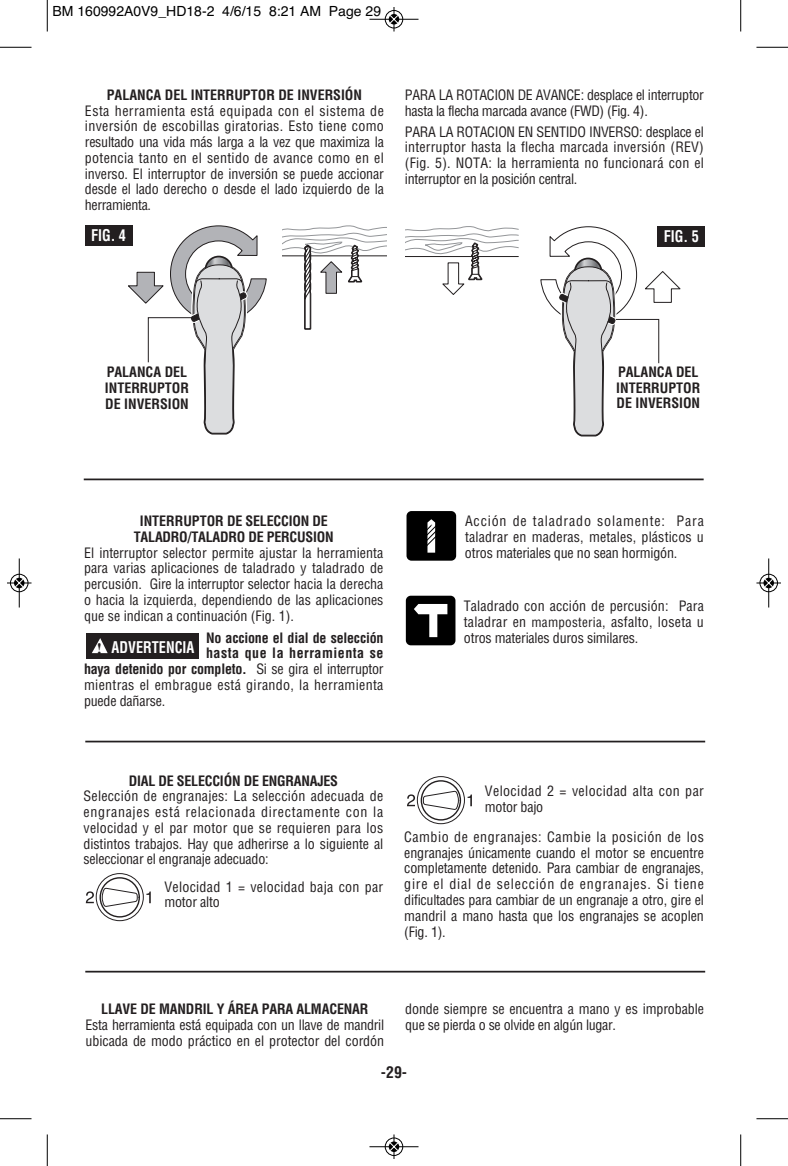
<style>
.page{position:relative;width:788px;height:1166px;background:#fff}
.page>*{position:absolute;margin:0;border:0;box-sizing:border-box;transform-origin:0 0}
.t1{font:700 condensed 15.75px "Helvetica";color:#fff;scale:.9 1}
.t2{font:700 condensed 15.75px "Helvetica";color:#231f20}
.t3{font:condensed 14px/15.8px "Helvetica";letter-spacing:-.01em;color:#231f20;text-align:justify}
.t4{font:700 condensed 14px/15.8px "Helvetica";letter-spacing:-.01em;color:#231f20}
.t5{font:condensed 14px/15.8px "Helvetica";letter-spacing:.02em;color:#231f20}
.t6{font:condensed 14px/15.8px "Helvetica";letter-spacing:.03em;color:#231f20}
.t7{font:14px "Helvetica";color:#000}
.t8{font:700 condensed 14px "Helvetica";letter-spacing:.035em;color:#231f20}
.s1{font-weight:400}
.s2{font-family:"Times";font-stretch:normal;color:#231f20}
.s3{font-size:13.12px}
</style>
<div class="page">
<hr style="left:84px;top:478px;width:619px;height:2px;background:#231f20">
<svg style="left:282px;top:225px;width:104px;height:105px"></svg>
<div style="left:85px;top:226px;width:47px;height:20px;background:#231f20"></div>
<svg style="left:405px;top:226px;width:113px;height:69px"></svg>
<div style="left:657px;top:227px;width:48px;height:20px;background:#231f20"></div>
<svg style="left:540px;top:226px;width:140px;height:211px"></svg>
<svg style="left:126px;top:225px;width:141px;height:210px"></svg>
<div style="left:86px;top:633px;width:113px;height:25px;background:#231f20"></div>
<svg style="left:92px;top:638px;width:16px;height:15px"></svg>
<div style="left:406px;top:511px;width:50px;height:49px;background:#000;border-radius:5px"></div>
<svg style="left:427px;top:519px;width:9px;height:33px"></svg>
<div style="left:406px;top:595px;width:49px;height:50px;background:#000;border-radius:5px"></div>
<svg style="left:414px;top:604px;width:33px;height:33px"></svg>
<hr style="left:85px;top:740px;width:620px;height:2px;background:#231f20">
<hr style="left:85px;top:970px;width:620px;height:2px;background:#231f20">
<svg style="left:86px;top:873px;width:65px;height:48px"></svg>
<svg style="left:407px;top:776px;width:65px;height:48px"></svg>
<hr style="left:47px;top:0;width:1px;height:32px;background:#000">
<hr style="left:0;top:47px;width:32px;height:1px;background:#000">
<hr style="left:740px;top:0;width:1px;height:32px;background:#000">
<hr style="left:756px;top:47px;width:32px;height:1px;background:#000">
<hr style="left:47px;top:1134px;width:1px;height:32px;background:#000">
<hr style="left:0;top:1118px;width:32px;height:1px;background:#000">
<hr style="left:740px;top:1134px;width:1px;height:32px;background:#000">
<hr style="left:756px;top:1118px;width:32px;height:1px;background:#000">
<div style="left:384px;top:10px;width:19px;height:19px;border:1px solid #fff;border-radius:50%"></div>
<hr style="left:369px;top:19px;width:49px;height:1px;background:#000">
<div style="left:385px;top:10px;width:18px;height:18px;border:1px solid #000;border-radius:50%"></div>
<svg style="left:389px;top:7px;width:9px;height:25px"></svg>
<div style="left:384px;top:1137px;width:19px;height:19px;border:1px solid #fff;border-radius:50%"></div>
<hr style="left:369px;top:1146px;width:49px;height:1px;background:#000">
<div style="left:385px;top:1137px;width:18px;height:18px;border:1px solid #000;border-radius:50%"></div>
<svg style="left:389px;top:1134px;width:9px;height:24px"></svg>
<div style="left:10px;top:573px;width:19px;height:19px;border:1px solid #fff;border-radius:50%"></div>
<hr style="left:19px;top:558px;width:1px;height:49px;background:#000">
<div style="left:10px;top:574px;width:18px;height:18px;border:1px solid #000;border-radius:50%"></div>
<svg style="left:7px;top:578px;width:25px;height:9px"></svg>
<div style="left:759px;top:573px;width:19px;height:19px;border:1px solid #fff;border-radius:50%"></div>
<hr style="left:768px;top:558px;width:1px;height:49px;background:#000">
<div style="left:759px;top:574px;width:18px;height:18px;border:1px solid #000;border-radius:50%"></div>
<svg style="left:756px;top:578px;width:24px;height:9px"></svg>
<p class="t7" style="left:52px;top:3px;width:330px">BM 160992A0V9_HD18-2 4/6/15 8:21 AM Page 29</p>
<p class="t4" style="left:107px;top:87px;width:257px">PALANCA DEL INTERRUPTOR DE INVERSIÓN</p>
<p class="t3" style="left:85px;top:103px;width:300px">Esta herramienta está equipada con el sistema de inversión de escobillas giratorias. Esto tiene como resultado una vida más larga a la vez que maximiza la potencia tanto en el sentido de avance como en el inverso. El interruptor de inversión se puede accionar desde el lado derecho o desde el lado izquierdo de la herramienta.</p>
<p class="t3" style="left:405px;top:87px;width:300px">PARA LA ROTACION DE AVANCE: desplace el interruptor hasta la flecha marcada avance (FWD) (Fig. 4).</p>
<p class="t3" style="left:405px;top:124px;width:300px">PARA LA ROTACION EN SENTIDO INVERSO: desplace el interruptor hasta la flecha marcada inversión (REV) (Fig. 5). NOTA: la herramienta no funcionará con el interruptor en la posición central.</p>
<p class="t1" style="left:91px;top:226px;width:40px">FIG. 4</p>
<p class="t1" style="left:663px;top:227px;width:40px">FIG. 5</p>
<p class="t4" style="left:105px;top:364px;width:86px">PALANCA DEL<br>INTERRUPTOR<br>DE INVERSION</p>
<p class="t4" style="left:616px;top:364px;width:85px">PALANCA DEL<br>INTERRUPTOR<br>DE INVERSION</p>
<p class="t4" style="left:134px;top:513px;width:201px;text-align:center">INTERRUPTOR DE SELECCION DE<br>TALADRO/TALADRO DE PERCUSION</p>
<p class="t3" style="left:84px;top:545px;width:301px">El interruptor selector permite ajustar la herramienta para varias aplicaciones de taladrado y taladrado de percusión. Gire la interruptor selector hacia la derecha o hacia la izquierda, dependiendo de las aplicaciones que se indican a continuación (Fig. 1).</p>
<p class="t4" style="left:206px;top:630px;width:179px">No accione el dial de selección</p>
<p class="t8" style="left:206px;top:645px;width:179px">hasta que la herramienta se</p>
<p class="t4" style="left:84px;top:661px;width:301px">haya detenido por completo. <span class="s1">Si se gira el interruptor</span></p>
<p class="t5" style="left:84px;top:677px;width:301px">mientras el embrague está girando, la herramienta</p>
<p class="t3" style="left:84px;top:693px;width:83px">puede dañarse.</p>
<p class="t1" style="left:97px;top:638px;width:110px"><span class="s2">!</span> ADVERTENCIA</p>
<p class="t3" style="left:465px;top:513px;width:240px">Acción de taladrado solamente: Para taladrar en maderas, metales, plásticos u otros materiales que no sean hormigón.</p>
<p class="t3" style="left:464px;top:598px;width:241px">Taladrado con acción de percusión: Para taladrar en <span class="s3">mamposteria</span>, asfalto, loseta u otros materiales duros similares.</p>
<p class="t4" style="left:129px;top:773px;width:211px">DIAL DE SELECCIÓN DE ENGRANAJES</p>
<p class="t3" style="left:84px;top:788px;width:301px">Selección de engranajes: La selección adecuada de engranajes está relacionada directamente con la velocidad y el par motor que se requieren para los distintos trabajos. Hay que adherirse a lo siguiente al seleccionar el engranaje adecuado:</p>
<p class="t5" style="left:164px;top:879px;width:220px">Velocidad 1 = velocidad baja con par motor alto</p>
<p class="t6" style="left:485px;top:783px;width:220px">Velocidad 2 = velocidad alta con par motor bajo</p>
<p class="t3" style="left:404px;top:829px;width:301px">Cambio de engranajes: Cambie la posición de los engranajes únicamente cuando el motor se encuentre completamente detenido. Para cambiar de engranajes, gire el dial de selección de engranajes. Si tiene dificultades para cambiar de un engranaje a otro, gire el mandril a mano hasta que los engranajes se acoplen (Fig. 1).</p>
<p class="t4" style="left:101px;top:1001px;width:269px">LLAVE DE MANDRIL Y ÁREA PARA ALMACENAR</p>
<p class="t3" style="left:85px;top:1017px;width:300px">Esta herramienta está equipada con un llave de mandril ubicada de modo práctico en el protector del cordón</p>
<p class="t3" style="left:405px;top:1001px;width:300px">donde siempre se encuentra a mano y es improbable que se pierda o se olvide en algún lugar.</p>
<p class="t2" style="left:381px;top:1063px;width:28px">-29-</p>
</div>
